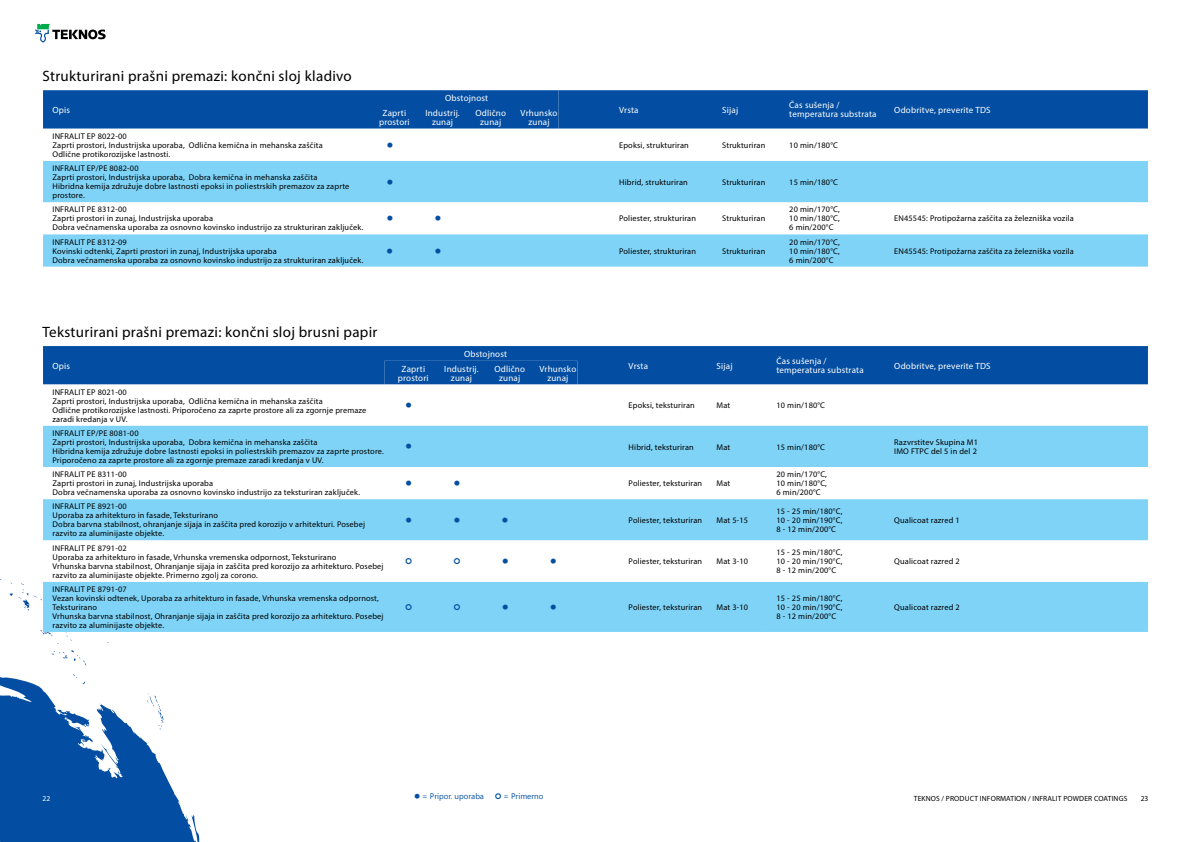
<style>
.page{position:relative;width:1191px;height:842px;background:#fff}
.page>*{position:absolute;margin:0;border:0;box-sizing:border-box;transform-origin:0 0}
.t1{font:15px "Myriad Pro";letter-spacing:.02em;color:#000}
.t2{font:9px/9px "Myriad Pro";letter-spacing:.02em;color:#fff;text-align:center}
.t3{font:8.3px/9px "Myriad Pro";letter-spacing:.02em;color:#000}
.t4{font:8px "Segoe UI Emoji";color:#034ea2}
.t5{font:7.5px "Myriad Pro";letter-spacing:.02em;color:#000}
.t6{font:7.5px "Myriad Pro";color:#fff}
</style>
<div class="page">
<svg style="left:19px;top:583px;width:68px;height:83px"></svg>
<svg style="left:0;top:674px;width:200px;height:168px"></svg>
<div style="left:43px;top:90px;width:1105px;height:39px;background:#034ea2"></div>
<svg style="left:43px;top:161px;width:1105px;height:106px;fill:#7ed3f7"></svg>
<div style="left:43px;top:346px;width:1105px;height:39px;background:#034ea2"></div>
<div style="left:385px;top:361px;width:192px;height:24px;background:#034ea2"></div>
<svg style="left:43px;top:425px;width:1105px;height:1px"></svg>
<div style="left:43px;top:426px;width:1105px;height:41px;background:#7ed3f7"></div>
<div style="left:43px;top:499px;width:1105px;height:133px;background:#7ed3f7"></div>
<svg style="left:43px;top:540px;width:1105px;height:42px"></svg>
<svg style="left:35px;top:24px;width:71px;height:19px"></svg>
<svg style="left:387px;top:179px;width:5px;height:5px"></svg>
<svg style="left:387px;top:216px;width:5px;height:5px"></svg>
<svg style="left:435px;top:216px;width:5px;height:5px"></svg>
<svg style="left:387px;top:248px;width:5px;height:5px"></svg>
<svg style="left:435px;top:248px;width:5px;height:5px"></svg>
<svg style="left:406px;top:444px;width:5px;height:5px"></svg>
<svg style="left:406px;top:517px;width:5px;height:5px"></svg>
<svg style="left:454px;top:517px;width:5px;height:5px"></svg>
<svg style="left:503px;top:517px;width:5px;height:5px"></svg>
<svg style="left:406px;top:558px;width:6px;height:6px"></svg>
<svg style="left:454px;top:558px;width:6px;height:6px"></svg>
<svg style="left:503px;top:559px;width:5px;height:5px"></svg>
<svg style="left:551px;top:559px;width:5px;height:5px"></svg>
<svg style="left:406px;top:604px;width:6px;height:6px"></svg>
<svg style="left:454px;top:604px;width:6px;height:6px"></svg>
<svg style="left:503px;top:604px;width:5px;height:5px"></svg>
<svg style="left:551px;top:604px;width:5px;height:5px"></svg>
<h1 class="t1" style="left:43px;top:66px;width:311px">Strukturirani prašni premazi: končni sloj kladivo</h1>
<p class="t2" style="left:53px;top:105px;width:19px">Opis</p>
<p class="t2" style="left:445px;top:93px;width:45px">Obstojnost</p>
<p class="t2" style="left:379px;top:108px;width:32px">Zaprti prostori</p>
<p class="t2" style="left:425px;top:108px;width:36px">Industrij. zunaj</p>
<p class="t2" style="left:475px;top:108px;width:32px">Odlično zunaj</p>
<p class="t2" style="left:520px;top:108px;width:38px">Vrhunsko zunaj</p>
<p class="t2" style="left:619px;top:105px;width:21px">Vrsta</p>
<p class="t2" style="left:722px;top:105px;width:17px">Sijaj</p>
<p class="t2" style="left:789px;top:101px;width:89px;text-align:left">Čas sušenja / temperatura substrata</p>
<p class="t2" style="left:894px;top:105px;width:98px">Odobritve, preverite TDS</p>
<p class="t3" style="left:53px;top:132px;width:272px">INFRALIT EP 8022-00<br>Zaprti prostori, Industrijska uporaba, Odlična kemična in mehanska zaščita<br>Odlične protikorozijske lastnosti.</p>
<p class="t3" style="left:619px;top:141px;width:71px">Epoksi, strukturiran</p>
<p class="t3" style="left:722px;top:141px;width:45px">Strukturiran</p>
<p class="t3" style="left:789px;top:141px;width:50px">10 min/180°C</p>
<p class="t3" style="left:53px;top:164px;width:298px">INFRALIT EP/PE 8082-00<br>Zaprti prostori, Industrijska uporaba, Dobra kemična in mehanska zaščita Hibridna kemija združuje dobre lastnosti epoksi in poliestrskih premazov za zaprte prostore.</p>
<p class="t3" style="left:619px;top:177px;width:70px">Hibrid, strukturiran</p>
<p class="t3" style="left:722px;top:177px;width:45px">Strukturiran</p>
<p class="t3" style="left:789px;top:177px;width:50px">15 min/180°C</p>
<p class="t3" style="left:53px;top:205px;width:312px">INFRALIT PE 8312-00<br>Zaprti prostori in zunaj, Industrijska uporaba<br>Dobra večnamenska uporaba za osnovno kovinsko industrijo za strukturiran zaključek.</p>
<p class="t3" style="left:619px;top:214px;width:78px">Poliester, strukturiran</p>
<p class="t3" style="left:722px;top:214px;width:45px">Strukturiran</p>
<p class="t3" style="left:789px;top:205px;width:52px;text-align:justify">20 min/170°C, 10 min/180°C, 6 min/200°C</p>
<p class="t3" style="left:894px;top:214px;width:181px">EN45545: Protipožarna zaščita za železniška vozila</p>
<p class="t3" style="left:53px;top:237px;width:312px">INFRALIT PE 8312-09<br>Kovinski odtenki, Zaprti prostori in zunaj, Industrijska uporaba<br>Dobra večnamenska uporaba za osnovno kovinsko industrijo za strukturiran zaključek.</p>
<p class="t3" style="left:619px;top:246px;width:78px">Poliester, strukturiran</p>
<p class="t3" style="left:722px;top:246px;width:45px">Strukturiran</p>
<p class="t3" style="left:789px;top:237px;width:52px;text-align:justify">20 min/170°C, 10 min/180°C, 6 min/200°C</p>
<p class="t3" style="left:894px;top:246px;width:181px">EN45545: Protipožarna zaščita za železniška vozila</p>
<h1 class="t1" style="left:43px;top:323px;width:336px">Teksturirani prašni premazi: končni sloj brusni papir</h1>
<p class="t2" style="left:53px;top:361px;width:19px">Opis</p>
<p class="t3" style="left:53px;top:387px;width:315px">INFRALIT EP 8021-00<br>Zaprti prostori, Industrijska uporaba, Odlična kemična in mehanska zaščita<br>Odlične protikorozijske lastnosti. Priporočeno za zaprte prostore ali za zgornje premaze zaradi kredanja v UV.</p>
<p class="t3" style="left:53px;top:429px;width:333px">INFRALIT EP/PE 8081-00<br>Zaprti prostori, Industrijska uporaba, Dobra kemična in mehanska zaščita<br>Hibridna kemija združuje dobre lastnosti epoksi in poliestrskih premazov za zaprte prostore.<br>Priporočeno za zaprte prostore ali za zgornje premaze zaradi kredanja v UV.</p>
<p class="t2" style="left:464px;top:349px;width:45px">Obstojnost</p>
<p class="t2" style="left:398px;top:364px;width:32px">Zaprti prostori</p>
<p class="t2" style="left:444px;top:364px;width:36px">Industrij. zunaj</p>
<p class="t2" style="left:494px;top:364px;width:32px">Odlično zunaj</p>
<p class="t2" style="left:539px;top:364px;width:38px">Vrhunsko zunaj</p>
<p class="t2" style="left:628px;top:361px;width:21px">Vrsta</p>
<p class="t2" style="left:716px;top:361px;width:17px">Sijaj</p>
<p class="t2" style="left:776px;top:356px;width:89px;text-align:left">Čas sušenja / temperatura substrata</p>
<p class="t2" style="left:894px;top:361px;width:98px">Odobritve, preverite TDS</p>
<p class="t3" style="left:628px;top:401px;width:68px">Epoksi, teksturiran</p>
<p class="t3" style="left:716px;top:401px;width:15px">Mat</p>
<p class="t3" style="left:776px;top:401px;width:50px">10 min/180°C</p>
<p class="t3" style="left:628px;top:442px;width:67px">Hibrid, teksturiran</p>
<p class="t3" style="left:716px;top:442px;width:15px">Mat</p>
<p class="t3" style="left:776px;top:442px;width:50px">15 min/180°C</p>
<p class="t3" style="left:894px;top:438px;width:85px">Razvrstitev Skupina M1<br>IMO FTPC del 5 in del 2</p>
<p class="t3" style="left:53px;top:470px;width:309px">INFRALIT PE 8311-00<br>Zaprti prostori in zunaj, Industrijska uporaba<br>Dobra večnamenska uporaba za osnovno kovinsko industrijo za teksturiran zaključek.</p>
<p class="t3" style="left:628px;top:479px;width:75px">Poliester, teksturiran</p>
<p class="t3" style="left:716px;top:479px;width:15px">Mat</p>
<p class="t3" style="left:776px;top:470px;width:52px;text-align:justify">20 min/170°C, 10 min/180°C, 6 min/200°C</p>
<p class="t3" style="left:53px;top:502px;width:314px">INFRALIT PE 8921-00<br>Uporaba za arhitekturo in fasade, Teksturirano<br>Dobra barvna stabilnost, ohranjanje sijaja in zaščita pred korozijo v arhitekturi. Posebej razvito za aluminijaste objekte.</p>
<p class="t3" style="left:628px;top:515px;width:75px">Poliester, teksturiran</p>
<p class="t3" style="left:716px;top:515px;width:33px">Mat 5-15</p>
<p class="t3" style="left:776px;top:506px;width:67px;text-align:justify">15 - 25 min/180°C, 10 - 20 min/190°C, 8 - 12 min/200°C</p>
<p class="t3" style="left:894px;top:515px;width:67px">Qualicoat razred 1</p>
<p class="t3" style="left:53px;top:543px;width:332px">INFRALIT PE 8791-02<br>Uporaba za arhitekturo in fasade, Vrhunska vremenska odpornost, Teksturirano<br>Vrhunska barvna stabilnost, Ohranjanje sijaja in zaščita pred korozijo za arhitekturo. Posebej razvito za aluminijaste objekte. Primerno zgolj za corono.</p>
<p class="t3" style="left:53px;top:584px;width:332px">INFRALIT PE 8791-07<br>Vezan kovinski odtenek, Uporaba za arhitekturo in fasade, Vrhunska vremenska odpornost, Teksturirano<br>Vrhunska barvna stabilnost, Ohranjanje sijaja in zaščita pred korozijo za arhitekturo. Posebej razvito za aluminijaste objekte.</p>
<p class="t3" style="left:628px;top:557px;width:75px">Poliester, teksturiran</p>
<p class="t3" style="left:716px;top:557px;width:33px">Mat 3-10</p>
<p class="t3" style="left:776px;top:548px;width:67px;text-align:justify">15 - 25 min/180°C, 10 - 20 min/190°C, 8 - 12 min/200°C</p>
<p class="t3" style="left:894px;top:557px;width:67px">Qualicoat razred 2</p>
<p class="t3" style="left:628px;top:602px;width:75px">Poliester, teksturiran</p>
<p class="t3" style="left:716px;top:602px;width:33px">Mat 3-10</p>
<p class="t3" style="left:776px;top:593px;width:67px;text-align:justify">15 - 25 min/180°C, 10 - 20 min/190°C, 8 - 12 min/200°C</p>
<p class="t3" style="left:894px;top:602px;width:67px">Qualicoat razred 2</p>
<p class="t4" style="left:444px;top:791px;width:26px">□ ◆ □</p>
<p class="t6" style="left:43px;top:793px;width:9px">22</p>
<p class="t5" style="left:914px;top:793px;width:215px">TEKNOS / PRODUCT INFORMATION / INFRALIT POWDER COATINGS</p>
<p class="t5" style="left:1140px;top:793px;width:9px">23</p>
</div>
